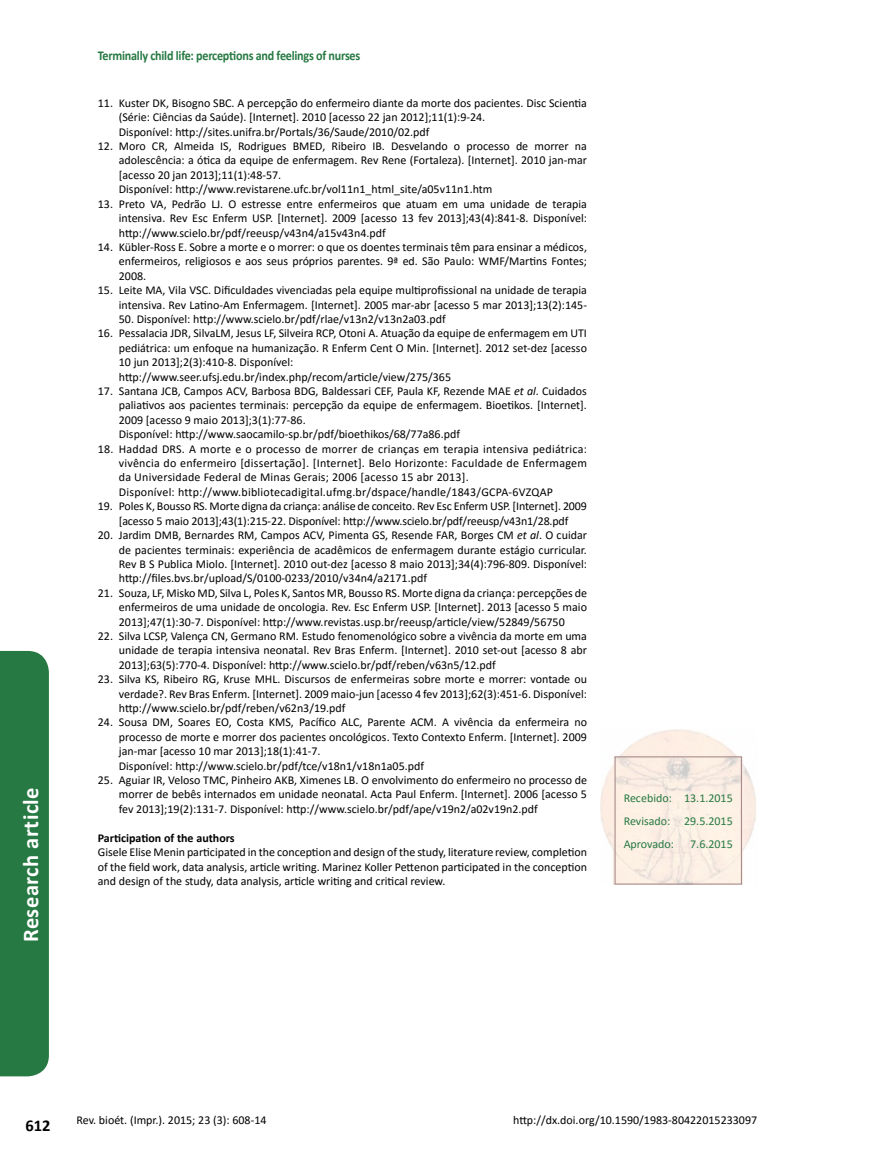
<style>
.page{position:relative;width:872px;height:1170px;background:#fff}
.page>*{position:absolute;margin:0;border:0;box-sizing:border-box;transform-origin:0 0}
.t1{font:700 22.5px "Calibri";letter-spacing:.02em;color:#fff}
.t2{font:700 16.5px "Calibri";color:#000}
.t3{font:700 13.5px "Calibri";letter-spacing:-.02em;color:#267942;scale:.9 1}
.t4{font:12px/14.4px "Calibri";color:#000;text-align:justify}
.t5{font:12px/14.4px "Calibri";letter-spacing:.02em;color:#000}
.t6{font:12px/23px "Calibri";color:#267942;text-align:justify}
.t7{font:700 12px "Calibri";color:#000}
.s1{font-style:italic}
</style>
<div class="page">
<img style="left:600px;top:729px;width:156px;height:155px">
<div style="left:615px;top:756px;width:126px;height:128px;border:1px solid #a38483"></div>
<div style="left:0;top:651px;width:49px;height:425px;background:#267942"></div>
<h1 class="t1" style="left:15px;top:942px;width:156px;rotate:-90deg">Research article</h1>
<p class="t3" style="left:98px;top:46px;width:293px">Terminally child life: perceptions and feelings of nurses</p>
<p class="t4" style="left:119px;top:95px;width:469px;text-align:left;text-indent:-21px">11. Kuster DK, Bisogno SBC. A percepção do enfermeiro diante da morte dos pacientes. Disc Scientia (Série: Ciências da Saúde). [Internet]. 2010 [acesso 22 jan 2012];11(1):9-24.<br>Disponível: http://sites.unifra.br/Portals/36/Saude/2010/02.pdf</p>
<p class="t4" style="left:119px;top:138px;width:469px;text-align:left;text-indent:-21px">12. Moro CR, Almeida IS, Rodrigues BMED, Ribeiro IB. Desvelando o processo de morrer na adolescência: a ótica da equipe de enfermagem. Rev Rene (Fortaleza). [Internet]. 2010 jan-mar [acesso 20 jan 2013];11(1):48-57.<br>Disponível: http://www.revistarene.ufc.br/vol11n1_html_site/a05v11n1.htm</p>
<p class="t4" style="left:119px;top:196px;width:469px;text-indent:-21px">13. Preto VA, Pedrão LJ. O estresse entre enfermeiros que atuam em uma unidade de terapia intensiva. Rev Esc Enferm USP. [Internet]. 2009 [acesso 13 fev 2013];43(4):841-8. Disponível: http://www.scielo.br/pdf/reeusp/v43n4/a15v43n4.pdf</p>
<p class="t4" style="left:119px;top:239px;width:469px;text-indent:-21px">14. Kübler-Ross E. Sobre a morte e o morrer: o que os doentes terminais têm para ensinar a médicos, enfermeiros, religiosos e aos seus próprios parentes. 9ª ed. São Paulo: WMF/Martins Fontes; 2008.</p>
<p class="t4" style="left:98px;top:282px;width:491px;text-align:right">15. Leite MA, Vila VSC. Dificuldades vivenciadas pela equipe multiprofissional na unidade de terapia intensiva. Rev Latino-Am Enfermagem. [Internet]. 2005 mar-abr [acesso 5 mar 2013];13(2):145-</p>
<p class="t4" style="left:119px;top:311px;width:328px">50. Disponível: http://www.scielo.br/pdf/rlae/v13n2/v13n2a03.pdf</p>
<p class="t4" style="left:119px;top:326px;width:469px;text-align:left;text-indent:-21px">16. Pessalacia JDR, SilvaLM, Jesus LF, Silveira RCP, Otoni A. Atuação da equipe de enfermagem em UTI pediátrica: um enfoque na humanização. R Enferm Cent O Min. [Internet]. 2012 set-dez [acesso 10 jun 2013];2(3):410-8. Disponível: http://www.seer.ufsj.edu.br/index.php/recom/article/view/275/365</p>
<p class="t4" style="left:119px;top:383px;width:469px;text-align:left;text-indent:-21px">17. Santana JCB, Campos ACV, Barbosa BDG, Baldessari CEF, Paula KF, Rezende MAE <span class="s1">et al</span>. Cuidados paliativos aos pacientes terminais: percepção da equipe de enfermagem. Bioetikos. [Internet].<br>2009 [acesso 9 maio 2013];3(1):77-86.<br>Disponível: http://www.saocamilo-sp.br/pdf/bioethikos/68/77a86.pdf</p>
<p class="t5" style="left:119px;top:441px;width:469px;text-indent:-21px">18. Haddad DRS. A morte e o processo de morrer de crianças em terapia intensiva pediátrica: vivência do enfermeiro [dissertação]. [Internet]. Belo Horizonte: Faculdade de Enfermagem da Universidade Federal de Minas Gerais; 2006 [acesso 15 abr 2013].<br>Disponível: http://www.bibliotecadigital.ufmg.br/dspace/handle/1843/GCPA-6VZQAP</p>
<p class="t4" style="left:98px;top:498px;width:490px;text-align:center">19. Poles K, Bousso RS. Morte digna da criança: análise de conceito. Rev Esc Enferm USP. [Internet]. 2009 [acesso 5 maio 2013];43(1):215-22. Disponível: http://www.scielo.br/pdf/reeusp/v43n1/28.pdf</p>
<p class="t4" style="left:119px;top:527px;width:469px;text-indent:-21px">20. Jardim DMB, Bernardes RM, Campos ACV, Pimenta GS, Resende FAR, Borges CM <span class="s1">et al</span>. O cuidar de pacientes terminais: experiência de acadêmicos de enfermagem durante estágio curricular.<br>Rev B S Publica Miolo. [Internet]. 2010 out-dez [acesso 8 maio 2013];34(4):796-809. Disponível: http://files.bvs.br/upload/S/0100-0233/2010/v34n4/a2171.pdf</p>
<p class="t4" style="left:119px;top:585px;width:469px;text-indent:-21px">21. Souza, LF, Misko MD, Silva L, Poles K, Santos MR, Bousso RS. Morte digna da criança: percepções de enfermeiros de uma unidade de oncologia. Rev. Esc Enferm USP. [Internet]. 2013 [acesso 5 maio 2013];47(1):30-7. Disponível: http://www.revistas.usp.br/reeusp/article/view/52849/56750</p>
<p class="t4" style="left:119px;top:628px;width:469px;text-indent:-21px">22. Silva LCSP, Valença CN, Germano RM. Estudo fenomenológico sobre a vivência da morte em uma unidade de terapia intensiva neonatal. Rev Bras Enferm. [Internet]. 2010 set-out [acesso 8 abr 2013];63(5):770-4. Disponível: http://www.scielo.br/pdf/reben/v63n5/12.pdf</p>
<p class="t4" style="left:119px;top:671px;width:469px;text-indent:-21px">23. Silva KS, Ribeiro RG, Kruse MHL. Discursos de enfermeiras sobre morte e morrer: vontade ou verdade?. Rev Bras Enferm. [Internet]. 2009 maio-jun [acesso 4 fev 2013];62(3):451-6. Disponível: http://www.scielo.br/pdf/reben/v62n3/19.pdf</p>
<p class="t4" style="left:119px;top:714px;width:469px;text-align:left;text-indent:-21px">24. Sousa DM, Soares EO, Costa KMS, Pacífico ALC, Parente ACM. A vivência da enfermeira no processo de morte e morrer dos pacientes oncológicos. Texto Contexto Enferm. [Internet]. 2009 jan-mar [acesso 10 mar 2013];18(1):41-7.<br>Disponível: http://www.scielo.br/pdf/tce/v18n1/v18n1a05.pdf</p>
<p class="t4" style="left:119px;top:772px;width:469px;text-indent:-21px">25. Aguiar IR, Veloso TMC, Pinheiro AKB, Ximenes LB. O envolvimento do enfermeiro no processo de morrer de bebês internados em unidade neonatal. Acta Paul Enferm. [Internet]. 2006 [acesso 5 fev 2013];19(2):131-7. Disponível: http://www.scielo.br/pdf/ape/v19n2/a02v19n2.pdf</p>
<p class="t7" style="left:98px;top:829px;width:138px">Participation of the authors</p>
<p class="t4" style="left:98px;top:844px;width:490px">Gisele Elise Menin participated in the conception and design of the study, literature review, completion of the field work, data analysis, article writing. Marinez Koller Pettenon participated in the conception and design of the study, data analysis, article writing and critical review.</p>
<p class="t6" style="left:623px;top:786px;width:111px">Recebido: 13.1.2015<br>Revisado: 29.5.2015<br>Aprovado:</p>
<p class="t6" style="left:690px;top:832px;width:44px">7.6.2015</p>
<h2 class="t2" style="left:26px;top:1113px;width:27px">612</h2>
<p class="t4" style="left:77px;top:1112px;width:191px">Rev. bioét. (Impr.). 2015; 23 (3): 608-14</p>
<p class="t4" style="left:513px;top:1112px;width:245px">http://dx.doi.org/10.1590/1983-80422015233097</p>
</div>
